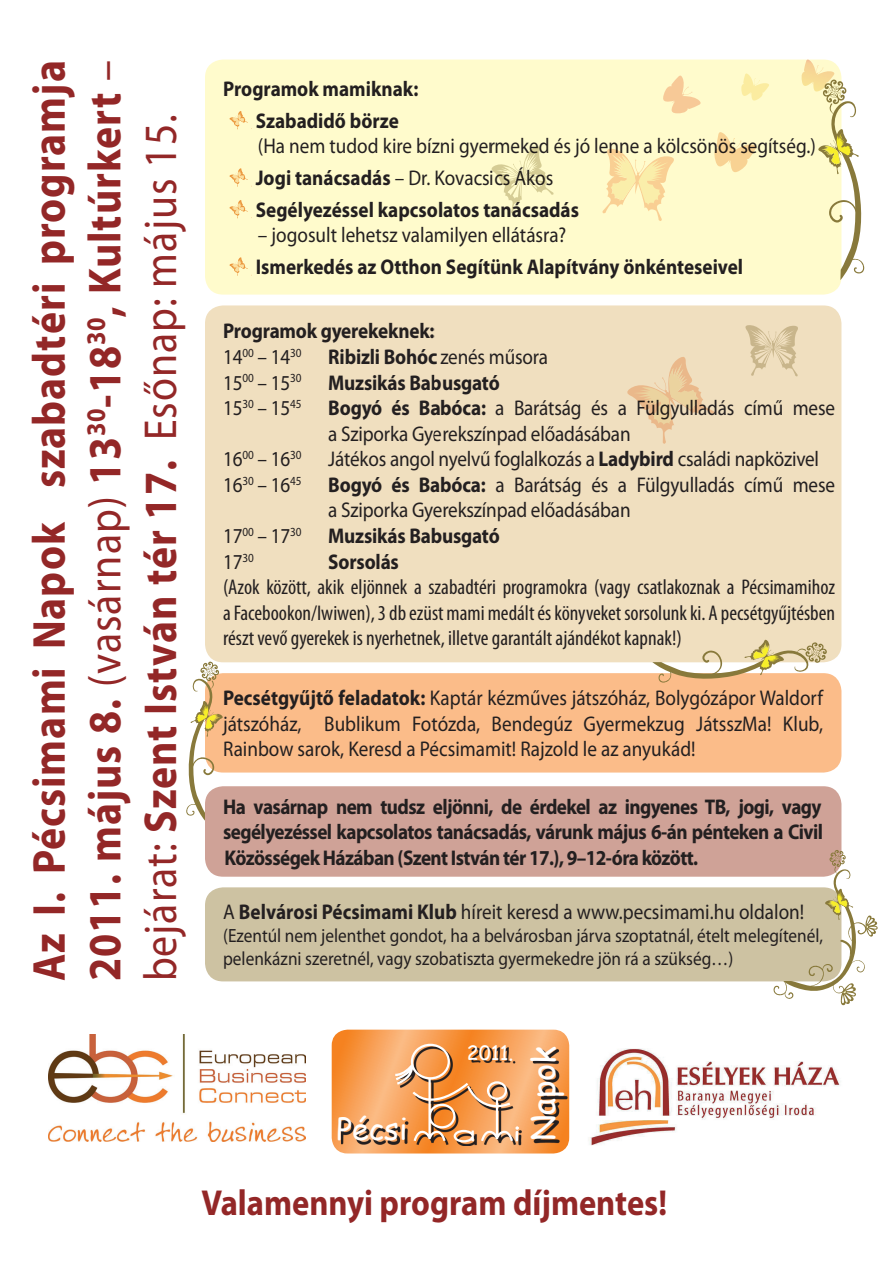
<style>
.page{position:relative;width:893px;height:1263px;background:#fff}
.page>*{position:absolute;margin:0;border:0;box-sizing:border-box;transform-origin:0 0}
.t1{font:700 46.35px/55.7px "Myriad Pro";letter-spacing:.025em;color:#932727;text-align:justify;scale:.9 1}
.t2{font:700 36.3px "Myriad Pro";color:#932727;scale:.9 1}
.t3{font:32.4px "Comic Sans MS";color:#fff}
.t4{font:30.6px "Comic Sans MS";color:#fff}
.t5{font:21.3px/25.7px "Myriad Pro";letter-spacing:-.01em;color:#231f20;scale:.9 1}
.t6{font:700 21.3px/25.7px "Myriad Pro";letter-spacing:-.01em;color:#231f20;scale:.9 1}
.t7{font:condensed 21.3px/25.7px "Myriad Pro";color:#231f20;text-align:justify}
.t8{font:19.8px "Comic Sans MS";color:#fff}
.t9{font:19.2px/23px "Myriad Pro";color:#231f20;scale:.9 1}
.s1{font-weight:400}
.s2{font-weight:700}
</style>
<div class="page">
<div style="left:205px;top:673px;width:636px;height:99px;background:#fbbc89;border-radius:18px"></div>
<div style="left:205px;top:305px;width:636px;height:357px;background:#f0dfbf;border-radius:18px"></div>
<div style="left:205px;top:60px;width:636px;height:235px;background:#fffbcc;border-radius:18px"></div>
<svg style="left:229px;top:111px;width:23px;height:18px"></svg>
<svg style="left:229px;top:168px;width:23px;height:19px"></svg>
<svg style="left:229px;top:200px;width:23px;height:18px"></svg>
<svg style="left:229px;top:257px;width:23px;height:19px"></svg>
<div style="left:205px;top:887px;width:636px;height:94px;background:#cdc2a2;border-radius:18px"></div>
<svg style="left:491px;top:146px;width:63px;height:68px"></svg>
<img style="left:801px;top:60px;width:34px;height:32px">
<svg style="left:714px;top:132px;width:42px;height:40px"></svg>
<svg style="left:663px;top:75px;width:38px;height:38px"></svg>
<svg style="left:602px;top:148px;width:72px;height:73px"></svg>
<svg style="left:741px;top:73px;width:28px;height:28px"></svg>
<svg style="left:652px;top:639px;width:175px;height:44px"></svg>
<svg style="left:186px;top:661px;width:37px;height:160px"></svg>
<svg style="left:818px;top:79px;width:47px;height:201px"></svg>
<img style="left:589px;top:1048px;width:251px;height:98px">
<img style="left:48px;top:1034px;width:258px;height:108px">
<svg style="left:745px;top:325px;width:53px;height:52px"></svg>
<svg style="left:627px;top:357px;width:87px;height:87px"></svg>
<div style="left:205px;top:786px;width:636px;height:91px;background:#cfa297;border-radius:18px"></div>
<svg style="left:773px;top:850px;width:105px;height:155px"></svg>
<svg style="left:332px;top:1030px;width:237px;height:123px;background:#e49858"></svg>
<h1 class="t1" style="left:20px;top:981px;width:1025px;rotate:-90deg">Az I. Pécsimami Napok szabadtéri programja 2011. május 8. <span class="s1">(vasárnap)</span> 13<sup>30</sup>-18<sup>30</sup>, Kultúrkert <span class="s1">– bejárat:</span> Szent István tér 17. <span class="s1">Esőnap: május 15.</span></h1>
<p class="t6" style="left:256px;top:72px;width:182px;line-height:31.7px;text-indent:-33px">Programok mamiknak:<br>Szabadidő börze</p>
<p class="t5" style="left:256px;top:130px;width:624px;line-height:31.7px">(Ha nem tudod kire bízni gyermeked és jó lenne a kölcsönös segítség.)<br><span class="s2">Jogi tanácsadás</span> – Dr. Kovacsics Ákos<br><span class="s2">Segélyezéssel kapcsolatos tanácsadás</span></p>
<p class="t5" style="left:258px;top:222px;width:344px">– jogosult lehetsz valamilyen ellátásra?</p>
<p class="t6" style="left:256px;top:253px;width:543px">Ismerkedés az Otthon Segítünk Alapítvány önkénteseivel</p>
<p class="t6" style="left:223px;top:318px;width:236px">Programok gyerekeknek:<br><span class="s1">14</span><sup>00</sup> <span class="s1">– 14</span><sup>30</sup></p>
<p class="t6" style="left:328px;top:343px;width:246px">Ribizli Bohóc <span class="s1">zenés műsora</span></p>
<p class="t5" style="left:223px;top:369px;width:89px">15<sup>00</sup> – 15<sup>30</sup></p>
<p class="t6" style="left:328px;top:369px;width:192px">Muzsikás Babusgató</p>
<p class="t5" style="left:223px;top:395px;width:89px">15<sup>30</sup> – 15<sup>45</sup></p>
<p class="t5" style="left:328px;top:395px;width:565px"><span class="s2">Bogyó és Babóca:</span> a Barátság és a Fülgyulladás című mese a Sziporka Gyerekszínpad előadásában</p>
<p class="t5" style="left:223px;top:446px;width:89px">16<sup>00</sup> – 16<sup>30</sup></p>
<p class="t5" style="left:328px;top:446px;width:547px">Játékos angol nyelvű foglalkozás a <span class="s2">Ladybird</span> családi napközivel</p>
<p class="t5" style="left:223px;top:472px;width:89px">16<sup>30</sup> – 16<sup>45</sup></p>
<p class="t5" style="left:328px;top:472px;width:565px"><span class="s2">Bogyó és Babóca:</span> a Barátság és a Fülgyulladás című mese a Sziporka Gyerekszínpad előadásában</p>
<p class="t5" style="left:223px;top:523px;width:89px">17<sup>00</sup> – 17<sup>30</sup></p>
<p class="t6" style="left:328px;top:522px;width:192px">Muzsikás Babusgató</p>
<p class="t5" style="left:223px;top:548px;width:36px">17<sup>30</sup></p>
<p class="t6" style="left:328px;top:548px;width:80px">Sorsolás</p>
<p class="t7" style="left:223px;top:574px;width:613px">(Azok között, akik eljönnek a szabadtéri programokra (vagy csatlakoznak a Pécsimamihoz a Facebookon/Iwiwen), 3 db ezüst mami medált és könyveket sorsolunk ki. A pecsétgyűjtésben részt vevő gyerekek is nyerhetnek, illetve garantált ajándékot kapnak!)</p>
<p class="t5" style="left:223px;top:685px;width:668px;text-align:justify"><span class="s2">Pecsétgyűjtő feladatok:</span> Kaptár kézműves játszóház, Bolygózápor Waldorf játszóház, Bublikum Fotózda, Bendegúz Gyermekzug JátsszMa! Klub, Rainbow sarok, Keresd a Pécsimamit! Rajzold le az anyukád!</p>
<p class="t6" style="left:223px;top:793px;width:668px;text-align:justify">Ha vasárnap nem tudsz eljönni, de érdekel az ingyenes TB, jogi, vagy segélyezéssel kapcsolatos tanácsadás, várunk május 6-án pénteken a Civil Közösségek Házában (Szent István tér 17.), 9–12-óra között.</p>
<p class="t5" style="left:223px;top:899px;width:647px">A <span class="s2">Belvárosi Pécsimami Klub</span> híreit keresd a www.pecsimami.hu oldalon!</p>
<p class="t9" style="left:223px;top:924px;width:668px">(Ezentúl nem jelenthet gondot, ha a belvárosban járva szoptatnál, ételt melegítenél, pelenkázni szeretnél, vagy szobatiszta gyermekedre jön rá a szükség…)</p>
<h3 class="t4" style="left:336px;top:1106px;width:73px">Pécsi</h3>
<p class="t8" style="left:467px;top:1038px;width:48px">2011.</p>
<h3 class="t3" style="left:520px;top:1141px;width:97px;rotate:-90deg">Napok</h3>
<h2 class="t2" style="left:201px;top:1179px;width:519px">Valamennyi program díjmentes!</h2>
</div>
